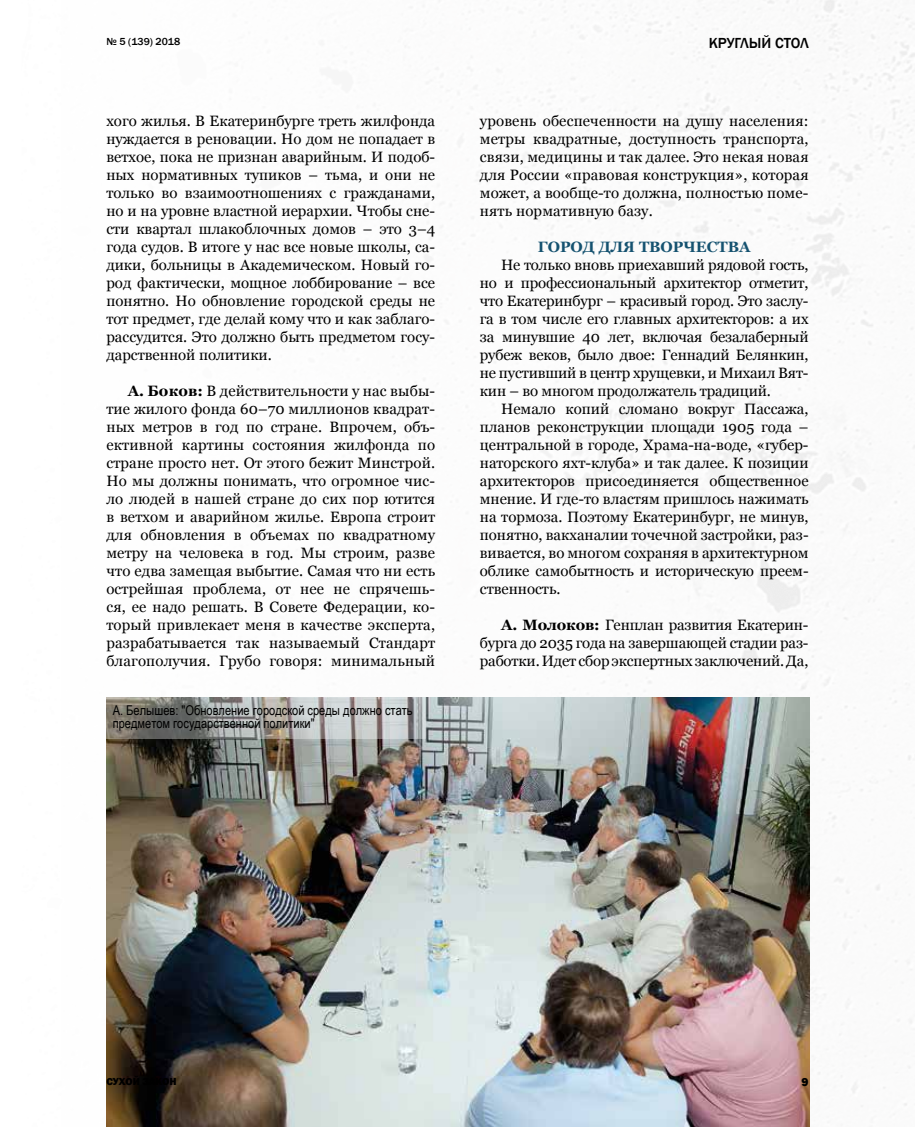
<style>
.page{position:relative;width:915px;height:1127px;background:#fff}
.page>*{position:absolute;margin:0;border:0;box-sizing:border-box;transform-origin:0 0}
.t1{font:15px/18px "Georgia";color:#000;text-align:justify}
.t2{font:700 15px "Georgia";color:#155270}
.t3{font:500 15px "Franklin Gothic";color:#000}
.t4{font:13.5px/13.5px "Arial Narrow";color:#000}
.t5{font:800 12px "Franklin Gothic";color:#000}
.t6{font:500 10.5px "Franklin Gothic";color:#000}
.t7{font:800 10.5px "Franklin Gothic";color:#000}
.s1{font-weight:700}
</style>
<div class="page">
<img style="left:405px;top:0;width:509px;height:1127px">
<img style="left:106px;top:697px;width:703px;height:430px">
<svg style="left:106px;top:697px;width:319px;height:41px;background:#a1a29f"></svg>
<p class="t6" style="left:106px;top:35px;width:75px">№ 5 (139) 2018</p>
<p class="t3" style="left:708px;top:34px;width:101px">КРУГЛЫЙ СТОЛ</p>
<p class="t1" style="left:106px;top:112px;width:330px">хого жилья. В Екатеринбурге треть жилфонда нуждается в реновации. Но дом не попадает в ветхое, пока не признан аварийным. И подоб&shy;ных нормативных тупиков – тьма, и они не только во взаимоотношениях с гражданами, но и на уровне властной иерархии. Чтобы сне&shy;сти квартал шлакоблочных домов – это 3–4 года судов. В итоге у нас все новые школы, са&shy;дики, больницы в Академическом. Новый го&shy;род фактически, мощное лоббирование – все понятно. Но обновление городской среды не тот предмет, где делай кому что и как заблаго&shy;рассудится. Это должно быть предметом госу&shy;дарственной политики.</p>
<p class="t1" style="left:106px;top:382px;width:330px;text-indent:21px"><span class="s1">А. Боков:</span> В действительности у нас выбы&shy;тие жилого фонда 60–70 миллионов квадрат&shy;ных метров в год по стране. Впрочем, объ&shy;ективной картины состояния жилфонда по стране просто нет. От этого бежит Минстрой.<br>Но мы должны понимать, что огромное чис&shy;ло людей в нашей стране до сих пор ютится в ветхом и аварийном жилье. Европа строит для обновления в объемах по квадратному метру на человека в год. Мы строим, разве что едва замещая выбытие. Самая что ни есть острейшая проблема, от нее не спрячешь&shy;ся, ее надо решать. В Совете Федерации, ко&shy;торый привлекает меня в качестве эксперта, разрабатывается так называемый Стандарт благополучия. Грубо говоря: минимальный</p>
<p class="t4" style="left:113px;top:703px;width:301px">А. Белышев: "Обновление городской среды должно стать предметом государственной политики"</p>
<p class="t1" style="left:479px;top:112px;width:330px">уровень обеспеченности на душу населения: метры квадратные, доступность транспорта, связи, медицины и так далее. Это некая новая для России «правовая конструкция», которая может, а вообще-то должна, полностью поме&shy;нять нормативную базу.</p>
<p class="t2" style="left:537px;top:237px;width:214px">ГОРОД ДЛЯ ТВОРЧЕСТВА</p>
<p class="t1" style="left:479px;top:256px;width:330px;text-indent:21px">Не только вновь приехавший рядовой гость, но и профессиональный архитектор отметит, что Екатеринбург – красивый город. Это заслу&shy;га в том числе его главных архитекторов: а их за минувшие 40 лет, включая безалаберный рубеж веков, было двое: Геннадий Белянкин, не пустивший в центр хрущевки, и Михаил Вят&shy;кин – во многом продолжатель традиций.</p>
<p class="t1" style="left:479px;top:400px;width:330px;text-indent:21px">Немало копий сломано вокруг Пассажа, планов реконструкции площади 1905 года – центральной в городе, Храма-на-воде, «губер&shy;наторского яхт-клуба» и так далее. К позиции архитекторов присоединяется общественное мнение. И где-то властям пришлось нажимать на тормоза. Поэтому Екатеринбург, не минув, понятно, вакханалии точечной застройки, раз&shy;вивается, во многом сохраняя в архитектурном облике самобытность и историческую преем&shy;ственность.</p>
<p class="t1" style="left:479px;top:616px;width:330px;text-indent:21px"><span class="s1">А. Молоков:</span> Генплан развития Екатерин&shy;бурга до 2035 года на завершающей стадии раз&shy;работки. Идет сбор экспертных заключений. Да,</p>
<p class="t7" style="left:106px;top:1075px;width:72px">СУХОЙ ЗАКОН</p>
<p class="t5" style="left:801px;top:1074px;width:9px">9</p>
</div>
